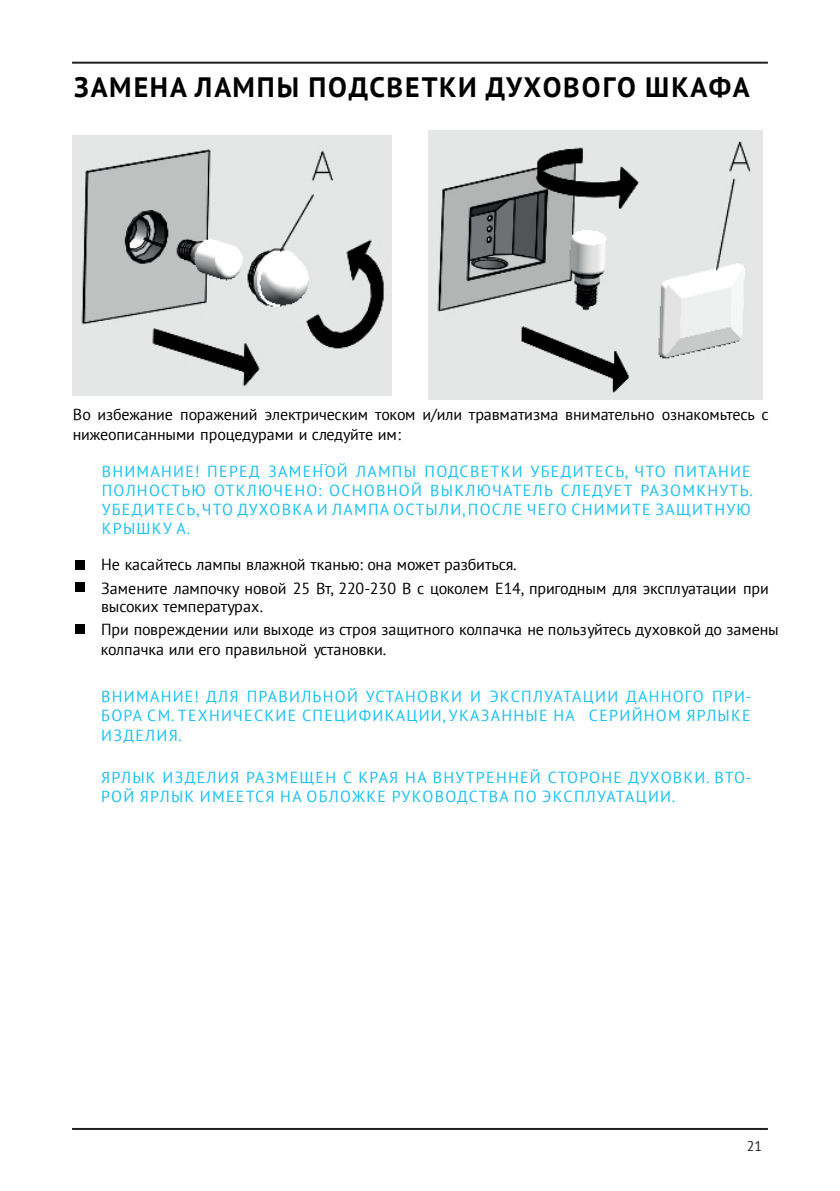
<style>
.page{position:relative;width:840px;height:1191px;background:#fff}
.page>*{position:absolute;margin:0;border:0;box-sizing:border-box;transform-origin:0 0}
.t1{font:700 28px "PT Sans";letter-spacing:.06em;color:#000001}
.t2{font:16px/19.2px "PT Sans";letter-spacing:.08em;color:#1ac1f3;text-align:justify}
.t3{font:16px/23.6px "PT Sans";letter-spacing:-.01em;color:#000001}
.t4{font:700 16px/20px "PT Sans";letter-spacing:.035em;color:#19abe3}
.t5{font:700 16px "PT Sans";letter-spacing:.01em;color:#19abe3}
.t6{font:700 16px "PT Sans";letter-spacing:.06em;color:#19abe3}
.t7{font:14px "PT Sans";color:#231f20}
.t8{font:14px "Times New Roman";color:#000001}
</style>
<div class="page">
<hr style="left:72px;top:1128px;width:695px;height:2px;background:#231f20">
<hr style="left:72px;top:62px;width:695px;height:2px;background:#231f20">
<div style="left:75px;top:560px;width:10px;height:10px;background:#000001"></div>
<div style="left:75px;top:582px;width:10px;height:10px;background:#000001"></div>
<div style="left:75px;top:624px;width:10px;height:10px;background:#000001"></div>
<img style="left:73px;top:135px;width:318px;height:260px">
<img style="left:428px;top:130px;width:334px;height:270px">
<h1 class="t1" style="left:74px;top:69px;width:677px">ЗАМЕНА ЛАМПЫ ПОДСВЕТКИ ДУХОВОГО ШКАФА</h1>
<p class="t3" style="left:73px;top:404px;width:697px;line-height:20px">Во избежание поражений электрическим током и/или травматизма внимательно ознакомьтесь с нижеописанными процедурами и следуйте им:</p>
<p class="t4" style="left:104px;top:462px;width:11px">В</p>
<p class="t4" style="left:170px;top:462px;width:532px">ИЕ: ПЕРЕД ЗАМЕНОЙ ЛАМПЫ ПОДСВЕТКИ УБЕДИТЕСЬ, ЧТО ПИТАНИЕ</p>
<p class="t4" style="left:134px;top:480px;width:574px">НОСТЬЮ ОТКЛЮЧЕНО: ОСНОВНОЙ ВЫКЛЮЧАТЕЛЬ СЛЕДУЕТ РАЗОМКНУТЬ.</p>
<p class="t5" style="left:129px;top:497px;width:577px">ДИТЕСЬ, ЧТО ДУХОВКА И ЛАМПА ОСТЫЛИ, ПОСЛЕ ЧЕГО СНИМИТЕ ЗАЩИТНУЮ</p>
<p class="t4" style="left:102px;top:516px;width:82px">КРЫШКУ A</p>
<p class="t3" style="left:101px;top:552px;width:668px">Не касайтесь лампы влажной тканью: она может разбиться.<br>Замените лампочку новой 25 Вт, 220-230 В с цоколем E14, пригодным для эксплуатации при</p>
<p class="t3" style="left:101px;top:594px;width:678px">высоких температурах.<br>При повреждении или выходе из строя защитного колпачка не пользуйтесь духовкой до замены</p>
<p class="t3" style="left:101px;top:637px;width:287px">колпачка или его правильной установки.</p>
<p class="t4" style="left:102px;top:688px;width:656px">ВНИМАНИЕ! ДЛЯ ПРАВИЛЬНОЙ УСТАНОВКИ И ЭКСПЛУАТАЦИИ ДАННОГО ПРИБОРА<br>СМ. ТЕХНИЧЕСКИЕ СПЕЦИФИКАЦИИ,УКАЗАННЫЕ НА СЕРИЙНОМ ЯРЛЫКЕ ИЗДЕЛИЯ.</p>
<p class="t6" style="left:102px;top:762px;width:573px">РОЙ ЯРЛЫК ИМЕЕТСЯ НА ОБЛОЖКЕ РУКОВОДСТВА ПО ЭКСПЛУАТАЦИИ.</p>
<p class="t2" style="left:102px;top:461px;width:652px">ВНИМАНИЕ! ПЕРЕД ЗАМЕНОЙ ЛАМПЫ ПОДСВЕТКИ УБЕДИТЕСЬ, ЧТО ПИТАНИЕ ПОЛНОСТЬЮ ОТКЛЮЧЕНО: ОСНОВНОЙ ВЫКЛЮЧАТЕЛЬ СЛЕДУЕТ РАЗОМКНУТЬ.<br>УБЕДИТЕСЬ, ЧТО ДУХОВКА И ЛАМПА ОСТЫЛИ, ПОСЛЕ ЧЕГО СНИМИТЕ ЗАЩИТНУЮ КРЫШКУ A.</p>
<p class="t2" style="left:101px;top:686px;width:651px">ВНИМАНИЕ! ДЛЯ ПРАВИЛЬНОЙ УСТАНОВКИ И ЭКСПЛУАТАЦИИ ДАННОГО ПРИ-БОРА СМ. ТЕХНИЧЕСКИЕ СПЕЦИФИКАЦИИ, УКАЗАННЫЕ НА СЕРИЙНОМ ЯРЛЫКЕ ИЗДЕЛИЯ.</p>
<p class="t2" style="left:101px;top:767px;width:651px">ЯРЛЫК ИЗДЕЛИЯ РАЗМЕЩЕН С КРАЯ НА ВНУТРЕННЕЙ СТОРОНЕ ДУХОВКИ. ВТО-<br>РОЙ ЯРЛЫК ИМЕЕТСЯ НА ОБЛОЖКЕ РУКОВОДСТВА ПО ЭКСПЛУАТАЦИИ.</p>
<p class="t7" style="left:746px;top:1136px;width:17px">21</p>
<p class="t7" style="left:747px;top:1142px;width:17px">13</p>
<p class="t8" style="left:751px;top:1144px;width:15px">17</p>
</div>
